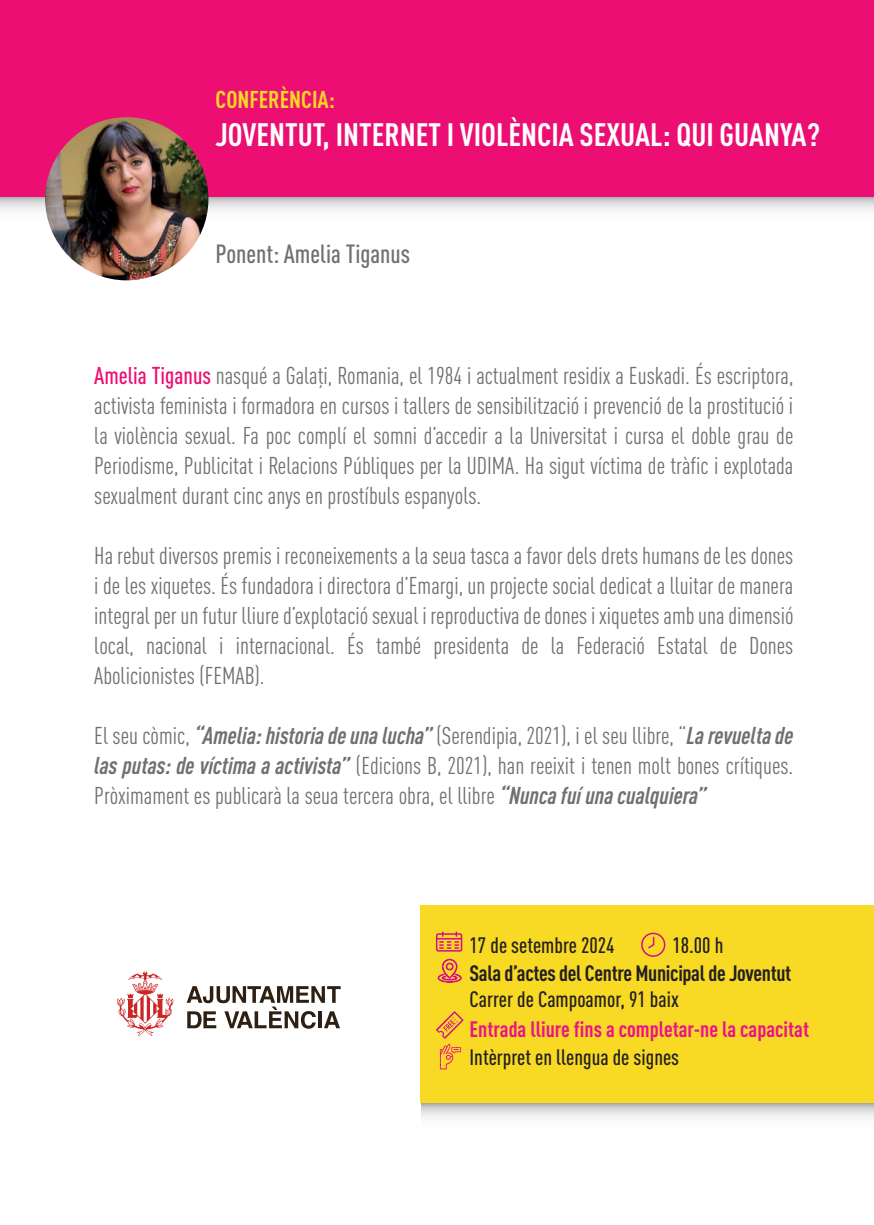
<style>
.page{position:relative;width:874px;height:1225px;background:#fff}
.page>*{position:absolute;margin:0;border:0;box-sizing:border-box;transform-origin:0 0}
.t1{font:700 condensed 32px "DIN Pro";color:#fff}
.t2{font:500 condensed 26px "DIN Pro";color:#6d716f}
.t3{font:condensed 24px/30px "DIN Pro";color:#6d716f;text-align:justify}
.t4{font:700 condensed 24px "DIN Pro";color:#f8d924}
.t5{font:500 condensed 22px "DIN Pro";color:#231f20}
.t6{font:700 condensed 22px "DIN Pro";color:#eb128a}
.t7{font:700 condensed 22px "DIN Pro";letter-spacing:-.015em;color:#231f20}
.s1{font-weight:500;color:#ed0e73}
.s2{font-weight:700;font-style:italic}
</style>
<div class="page">
<svg style="left:0;top:196px;width:873px;height:38px"></svg>
<div style="left:0;top:0;width:873px;height:196px;background:#ed0e73"></div>
<img style="left:45px;top:117px;width:163px;height:163px;border-radius:82px">
<div style="left:420px;top:905px;width:453px;height:198px;background:#f8d924"></div>
<svg style="left:421px;top:1103px;width:452px;height:15px"></svg>
<svg style="left:117px;top:971px;width:56px;height:65px"></svg>
<svg style="left:186px;top:986px;width:154px;height:42px"></svg>
<div style="left:640px;top:932px;width:25px;height:25px;border:2px solid #d70c8c;border-radius:50%"></div>
<svg style="left:646px;top:936px;width:8px;height:13px"></svg>
<div style="left:435px;top:933px;width:27px;height:18px;border:2px solid #d70c8c;border-radius:2px"></div>
<svg style="left:436px;top:932px;width:25px;height:16px"></svg>
<svg style="left:437px;top:958px;width:24px;height:25px"></svg>
<svg style="left:435px;top:1011px;width:28px;height:58px"></svg>
<p class="t4" style="left:215px;top:81px;width:121px">CONFERÈNCIA:</p>
<h1 class="t1" style="left:215px;top:111px;width:606px">JOVENTUT, INTERNET I VIOLÈNCIA SEXUAL: QUI GUANYA?</h1>
<p class="t2" style="left:215px;top:234px;width:196px">Ponent: Amelia Tiganus</p>
<p class="t3" style="left:94px;top:359px;width:700px"><span class="s1">Amelia Tiganus</span> nasqué a Galați, Romania, el 1984 i actualment residix a Euskadi. És escriptora, activista feminista i formadora en cursos i tallers de sensibilització i prevenció de la prostitució i la violència sexual. Fa poc complí el somni d’accedir a la Universitat i cursa el doble grau de Periodisme, Publicitat i Relacions Públiques per la UDIMA. Ha sigut víctima de tràfic i explotada sexualment durant cinc anys en prostíbuls espanyols.</p>
<p class="t3" style="left:94px;top:539px;width:700px">Ha rebut diversos premis i reconeixements a la seua tasca a favor dels drets humans de les dones i de les xiquetes. És fundadora i directora d’Emargi, un projecte social dedicat a lluitar de manera integral per un futur lliure d’explotació sexual i reproductiva de dones i xiquetes amb una dimensió local, nacional i internacional. És també presidenta de la Federació Estatal de Dones Abolicionistes (FEMAB).</p>
<p class="t3" style="left:94px;top:719px;width:700px">El seu còmic, <span class="s2">“Amelia: historia de una lucha”</span> (Serendipia, 2021), i el seu llibre, “<span class="s2">La revuelta de las putas: de víctima a activista”</span> (Edicions B, 2021), han reeixit i tenen molt bones crítiques.<br>Pròximament es publicarà la seua tercera obra, el llibre <span class="s2">“Nunca fuí una cualquiera”</span></p>
<p class="t5" style="left:469px;top:928px;width:146px">17 de setembre 2024</p>
<p class="t5" style="left:672px;top:928px;width:53px">18.00 h</p>
<p class="t7" style="left:469px;top:956px;width:323px">Sala d’actes del Centre Municipal de Joventut</p>
<p class="t5" style="left:469px;top:983px;width:211px">Carrer de Campoamor, 91 baix</p>
<p class="t6" style="left:469px;top:1012px;width:341px">Entrada lliure fins a completar-ne la capacitat</p>
<p class="t5" style="left:469px;top:1041px;width:211px">Intèrpret en llengua de signes</p>
</div>
